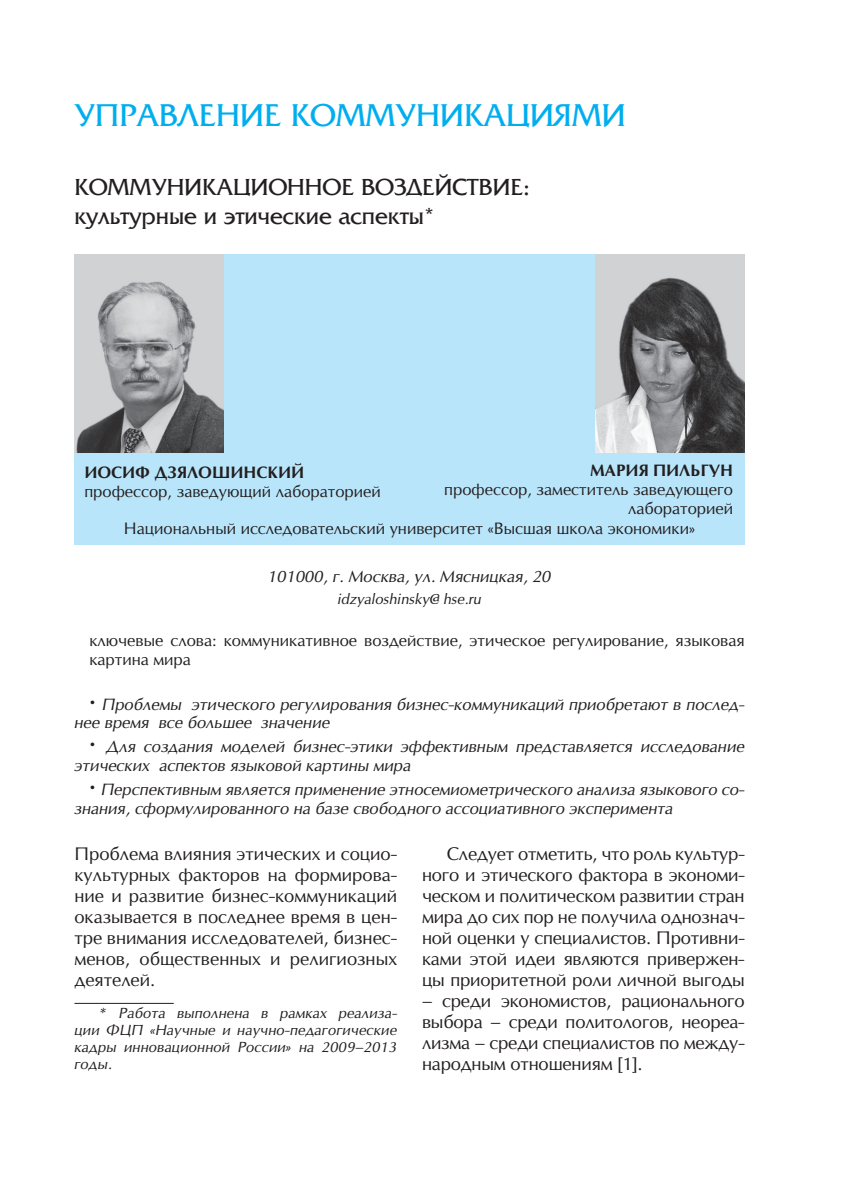
<style>
.page{position:relative;width:844px;height:1191px;background:#fff}
.page>*{position:absolute;margin:0;border:0;box-sizing:border-box;transform-origin:0 0}
.t1{font:33.25px "AG Friquer";color:#00aeef}
.t2{font:24.5px/29.4px "AG Friquer";color:#231f20}
.t3{font:17.5px/21px "Opium New";letter-spacing:-.01em;color:#231f20;text-align:justify}
.t4{font:italic 15.75px/18.9px "Opium New";color:#231f20}
.t5{font:15.75px/18.9px "Opium New";color:#231f20}
.t6{font:700 15.75px "Opium New";color:#231f20}
.t7{font:italic 14px/16.8px "Opium New";letter-spacing:.01em;color:#231f20;text-align:justify}
.s1{font-weight:700;font-style:normal;font-size:21px}
</style>
<div class="page">
<div style="left:74px;top:255px;width:670px;height:290px;background:#b9e5fa"></div>
<hr style="left:74px;top:1003px;width:100px;height:1px;background:#231f20">
<img style="left:75px;top:255px;width:148px;height:198px">
<img style="left:595px;top:255px;width:149px;height:198px">
<h1 class="t1" style="left:74px;top:98px;width:146px">управление</h1>
<h1 class="t1" style="left:291px;top:98px;width:25px">коммуникаци</h1>
<h1 class="t1" style="left:554px;top:98px;width:46px">ями</h1>
<h2 class="t2" style="left:74px;top:173px;width:457px">КОМmУНИКАЦИОННОЕ ВОЗДЕЙСТВИЕ: культурные и этические аспекты*</h2>
<p class="t6" style="left:84px;top:463px;width:221px">ИОСИФ ДЗЯЛОШИНСКИЙ</p>
<p class="t5" style="left:84px;top:481px;width:298px">профессор, заведующий лабораторией</p>
<p class="t6" style="left:590px;top:461px;width:144px">МАРИЯ ПИЛЬГУН</p>
<p class="t5" style="left:444px;top:480px;width:290px">профессор, заместитель заведующего</p>
<p class="t5" style="left:628px;top:499px;width:107px">лабораторией</p>
<p class="t5" style="left:124px;top:519px;width:572px">Национальный исследовательский университет «Высшая школа экономики»</p>
<p class="t4" style="left:268px;top:567px;width:284px">101000, г. Москва, ул. Мясницкая, 20</p>
<p class="t7" style="left:337px;top:590px;width:145px">idzyaloshinsky@ hse.ru</p>
<p class="t5" style="left:89px;top:630px;width:656px">ключевые слова: коммуникативное воздействие, этическое регулирование, языковая картина мира</p>
<p class="t4" style="left:74px;top:694px;width:671px;text-indent:15px"><span class="s1">·</span> Проблемы этического регулирования бизнес-коммуникаций приобретают в послед&shy;нее время все большее значение</p>
<p class="t4" style="left:74px;top:737px;width:671px;text-indent:15px"><span class="s1">·</span> Для создания моделей бизнес-этики эффективным представляется исследование этических аспектов языковой картины мира</p>
<p class="t4" style="left:74px;top:780px;width:671px;text-indent:15px"><span class="s1">·</span> Перспективным является применение этносемиометрического анализа языкового со&shy;знания, сформулированного на базе свободного ассоциативного эксперимента</p>
<p class="t3" style="left:74px;top:842px;width:324px">Проблема влияния этических и социо&shy;культурных факторов на формирова&shy;ние и развитие бизнес-коммуникаций оказывается в последнее время в цен&shy;тре внимания исследователей, бизнес&shy;менов, общественных и религиозных деятелей.</p>
<p class="t7" style="left:74px;top:1005px;width:324px;text-indent:25px">* Работа выполнена в рамках реализа&shy;ции ФЦП «Научные и научно-педагогические кадры инновационной России» на 2009–2013 годы.</p>
<p class="t3" style="left:422px;top:842px;width:324px;text-indent:25px">Следует отметить, что роль культур&shy;ного и этического фактора в экономи&shy;ческом и политическом развитии стран мира до сих пор не получила однознач&shy;ной оценки у специалистов. Противни&shy;ками этой идеи являются привержен&shy;цы приоритетной роли личной выгоды</p>
<p class="t3" style="left:422px;top:989px;width:324px">– среди экономистов, рационального выбора – среди политологов, неореа&shy;лизма – среди специалистов по между&shy;народным отношениям [1].</p>
</div>
